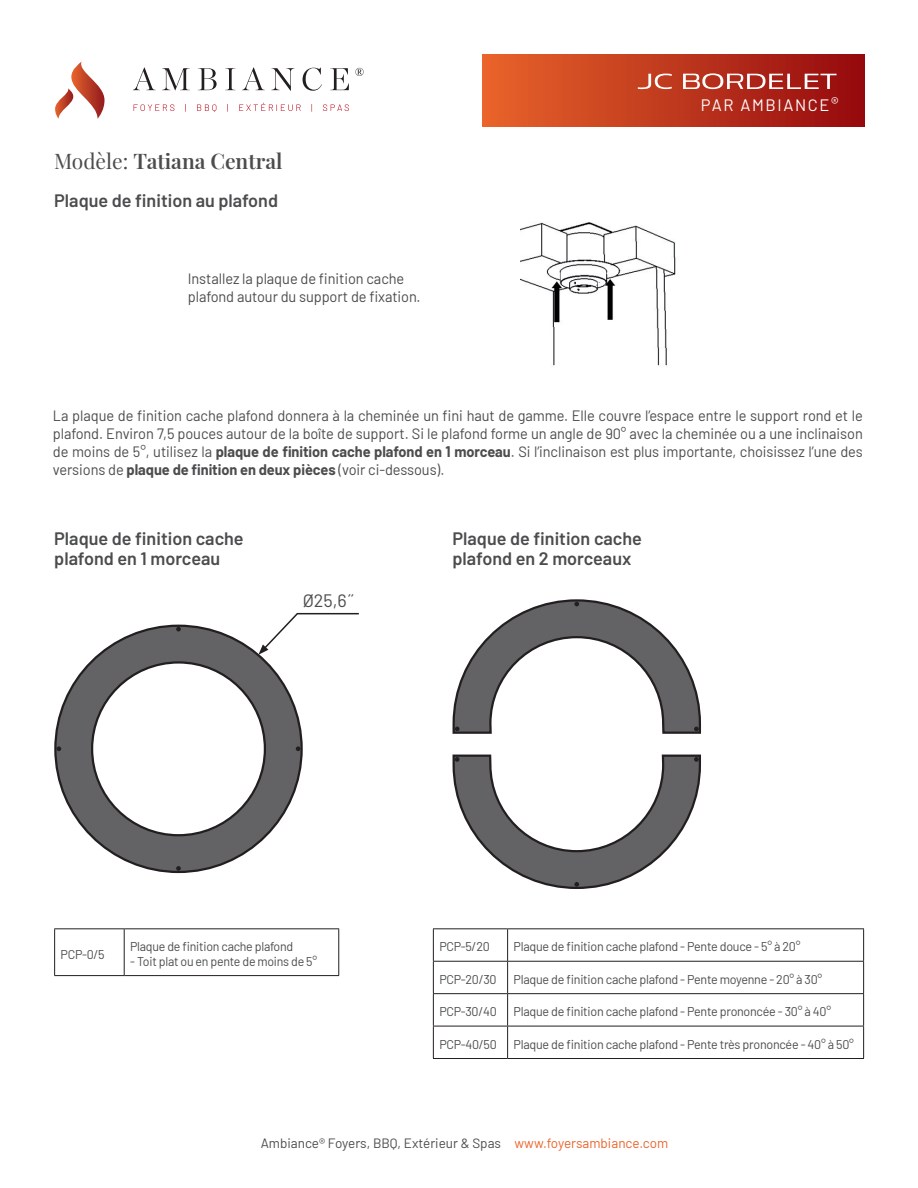
<style>
.page{position:relative;width:918px;height:1188px;background:#fff}
.page>*{position:absolute;margin:0;border:0;box-sizing:border-box;transform-origin:0 0}
.t1{font:600 21px "Playfair Display";color:#4b4c4d}
.t2{font:600 18px/19.5px "Barlow";color:#4b4c4d}
.t3{font:18px "Barlow";color:#4b4c4d}
.t4{font:16.5px "Barlow";letter-spacing:.1em;color:#fff}
.t5{font:15px/18px "Barlow";letter-spacing:-.005em;color:#4b4c4d;text-align:justify}
.t6{font:13.5px "Barlow";color:#4b4c4d}
.t7{font:12.75px "Barlow";letter-spacing:-.02em;color:#4b4c4d}
.s1{font-weight:400}
.s2{font-weight:700}
.s3{color:#ea642b}
</style>
<div class="page">
<svg style="left:55px;top:61px;width:50px;height:58px"></svg>
<svg style="left:133px;top:68px;width:23px;height:22px"></svg>
<svg style="left:162px;top:68px;width:28px;height:22px"></svg>
<svg style="left:198px;top:68px;width:19px;height:22px"></svg>
<svg style="left:225px;top:68px;width:11px;height:22px"></svg>
<svg style="left:242px;top:68px;width:23px;height:22px"></svg>
<svg style="left:271px;top:68px;width:24px;height:23px"></svg>
<svg style="left:303px;top:68px;width:19px;height:23px"></svg>
<svg style="left:330px;top:68px;width:19px;height:22px"></svg>
<svg style="left:355px;top:68px;width:9px;height:8px"></svg>
<svg style="left:134px;top:104px;width:40px;height:7px"></svg>
<svg style="left:197px;top:104px;width:19px;height:8px"></svg>
<svg style="left:239px;top:103px;width:62px;height:8px"></svg>
<svg style="left:323px;top:104px;width:26px;height:7px"></svg>
<div style="left:482px;top:54px;width:382px;height:72px;background:linear-gradient(to right,#e8652b,#950a0e)"></div>
<svg style="left:638px;top:74px;width:34px;height:16px"></svg>
<svg style="left:683px;top:73px;width:154px;height:16px"></svg>
<img style="left:520px;top:222px;width:156px;height:144px">
<svg style="left:54px;top:624px;width:249px;height:250px"></svg>
<svg style="left:176px;top:627px;width:5px;height:5px"></svg>
<svg style="left:176px;top:866px;width:5px;height:5px"></svg>
<svg style="left:57px;top:746px;width:4px;height:5px"></svg>
<svg style="left:296px;top:746px;width:4px;height:5px"></svg>
<svg style="left:452px;top:754px;width:249px;height:135px"></svg>
<svg style="left:452px;top:599px;width:249px;height:135px"></svg>
<svg style="left:258px;top:612px;width:101px;height:43px"></svg>
<hr style="left:433px;top:928px;width:75px;height:1px;background:#231f20">
<hr style="left:433px;top:929px;width:1px;height:32px;background:#231f20">
<hr style="left:508px;top:928px;width:356px;height:1px;background:#231f20">
<hr style="left:507px;top:929px;width:1px;height:32px;background:#231f20">
<hr style="left:863px;top:929px;width:1px;height:32px;background:#231f20">
<hr style="left:433px;top:961px;width:75px;height:1px;background:#231f20">
<hr style="left:433px;top:962px;width:1px;height:31px;background:#231f20">
<hr style="left:508px;top:961px;width:356px;height:1px;background:#231f20">
<hr style="left:507px;top:962px;width:1px;height:31px;background:#231f20">
<hr style="left:863px;top:962px;width:1px;height:31px;background:#231f20">
<hr style="left:433px;top:993px;width:75px;height:1px;background:#231f20">
<hr style="left:433px;top:994px;width:1px;height:32px;background:#231f20">
<hr style="left:508px;top:993px;width:356px;height:1px;background:#231f20">
<hr style="left:507px;top:994px;width:1px;height:32px;background:#231f20">
<hr style="left:863px;top:994px;width:1px;height:32px;background:#231f20">
<hr style="left:433px;top:1026px;width:75px;height:1px;background:#231f20">
<hr style="left:433px;top:1026px;width:1px;height:32px;background:#231f20">
<hr style="left:508px;top:1026px;width:356px;height:1px;background:#231f20">
<hr style="left:507px;top:1026px;width:1px;height:32px;background:#231f20">
<hr style="left:863px;top:1026px;width:1px;height:32px;background:#231f20">
<hr style="left:433px;top:1058px;width:75px;height:1px;background:#231f20">
<hr style="left:508px;top:1058px;width:356px;height:1px;background:#231f20">
<hr style="left:54px;top:928px;width:70px;height:1px;background:#231f20">
<hr style="left:54px;top:929px;width:1px;height:46px;background:#231f20">
<hr style="left:124px;top:928px;width:215px;height:1px;background:#231f20">
<hr style="left:124px;top:929px;width:1px;height:46px;background:#231f20">
<hr style="left:338px;top:929px;width:1px;height:46px;background:#231f20">
<hr style="left:54px;top:975px;width:70px;height:1px;background:#231f20">
<hr style="left:124px;top:975px;width:215px;height:1px;background:#231f20">
<h1 class="t1" style="left:54px;top:145px;width:230px"><span class="s1">Modèle:</span> Tatiana Central</h1>
<p class="t2" style="left:54px;top:190px;width:225px">Plaque de finition au plafond</p>
<p class="t5" style="left:188px;top:268px;width:234px">Installez la plaque de finition cache plafond autour du support de fixation.</p>
<p class="t4" style="left:701px;top:93px;width:139px">PAR AMBIANCE®</p>
<p class="t5" style="left:53px;top:406px;width:812px">La plaque de finition cache plafond donnera à la cheminée un fini haut de gamme. Elle couvre l’espace entre le support rond et le plafond. Environ 7,5 pouces autour de la boîte de support. Si le plafond forme un angle de 90° avec la cheminée ou a une inclinaison de moins de 5°, utilisez la <span class="s2">plaque de finition cache plafond en 1 morceau</span>. Si l’inclinaison est plus importante, choisissez l’une des versions de <span class="s2">plaque de finition en deux pièces</span> (voir ci-dessous).</p>
<p class="t2" style="left:54px;top:527px;width:191px">Plaque de finition cache plafond en 1 morceau</p>
<p class="t3" style="left:303px;top:587px;width:59px">Ø25,6 ̋</p>
<p class="t2" style="left:453px;top:527px;width:191px">Plaque de finition cache plafond en 2 morceaux</p>
<p class="t7" style="left:61px;top:945px;width:46px">PCP-0/5</p>
<p class="t7" style="left:130px;top:937px;width:164px">Plaque de finition cache plafond</p>
<p class="t7" style="left:130px;top:952px;width:188px">- Toit plat ou en pente de moins de 5°</p>
<p class="t7" style="left:439px;top:938px;width:52px">PCP-5/20</p>
<p class="t7" style="left:514px;top:938px;width:288px">Plaque de finition cache plafond - Pente douce - 5° à 20°</p>
<p class="t7" style="left:439px;top:970px;width:59px">PCP-20/30</p>
<p class="t7" style="left:514px;top:970px;width:310px">Plaque de finition cache plafond - Pente moyenne - 20° à 30°</p>
<p class="t7" style="left:439px;top:1002px;width:59px">PCP-30/40</p>
<p class="t7" style="left:514px;top:1002px;width:319px">Plaque de finition cache plafond - Pente prononcée - 30° à 40°</p>
<p class="t7" style="left:439px;top:1035px;width:59px">PCP-40/50</p>
<p class="t7" style="left:514px;top:1035px;width:342px">Plaque de finition cache plafond - Pente très prononcée - 40° à 50°</p>
<p class="t6" style="left:261px;top:1133px;width:409px">Ambiance® Foyers, BBQ, Extérieur &amp; Spas <span class="s3">www.foyersambiance.com</span></p>
</div>
